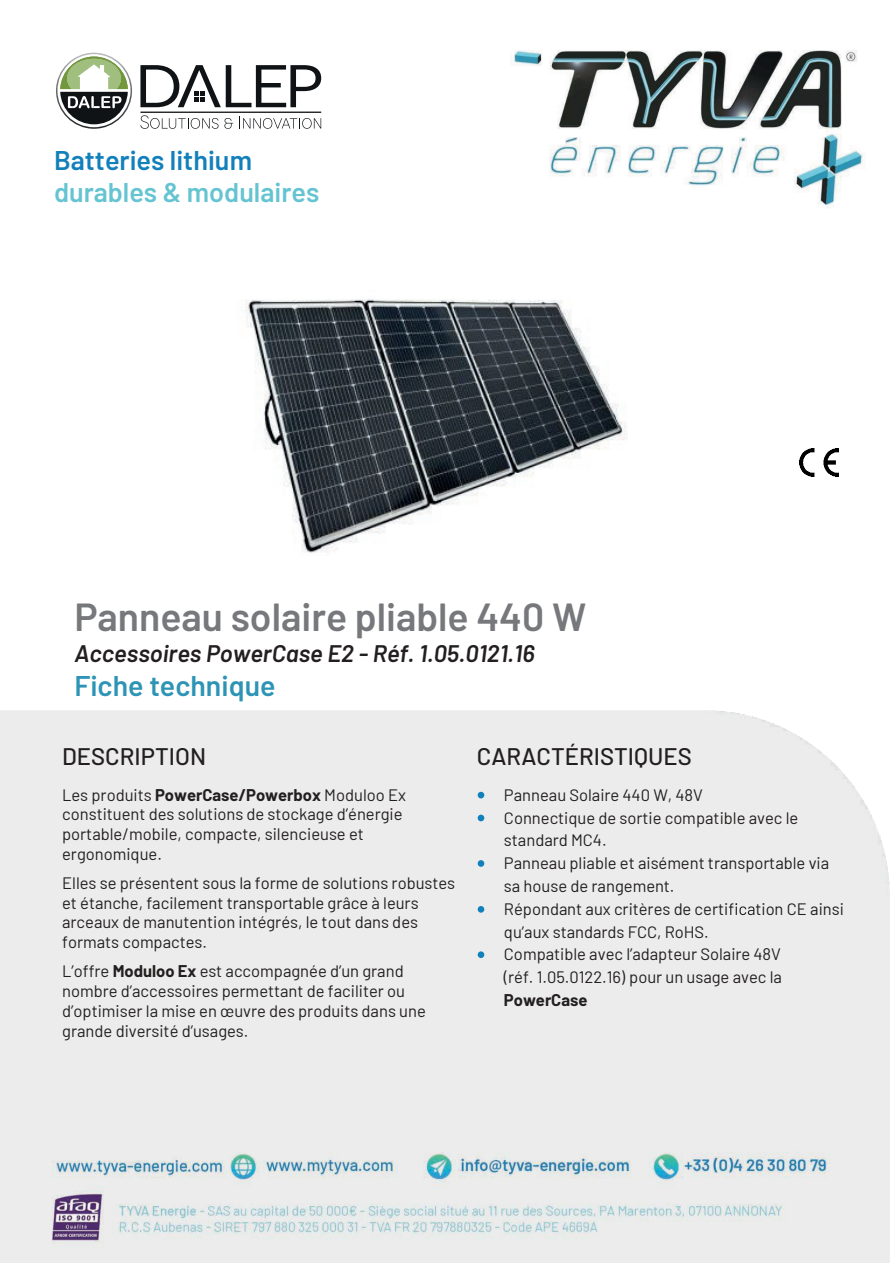
<style>
.page{position:relative;width:893px;height:1263px;background:#fff}
.page>*{position:absolute;margin:0;border:0;box-sizing:border-box;transform-origin:0 0}
.t1{font:600 39px "Barlow";color:#76787b}
.t2{font:600 28.5px "Barlow";color:#2d94b5}
.t3{font:600 27px "Barlow";color:#65c4d2}
.t4{font:600 27px "Barlow";color:#1280bb}
.t5{font:italic 600 24px "Barlow";color:#231f20}
.t6{font:500 24px "Barlow";color:#231f20}
.t7{font:16.5px/19.8px "Barlow";color:#231f20}
.t8{font:700 16.5px "Barlow";color:#231f20}
.s1{font-weight:700}
</style>
<div class="page">
<div style="left:0;top:710px;width:890px;height:552px;background:#ebeceb"></div>
<svg style="left:729px;top:903px;width:25px;height:12px"></svg>
<img style="left:800px;top:448px;width:39px;height:28px">
<img style="left:245px;top:299px;width:383px;height:254px">
<svg style="left:56px;top:53px;width:76px;height:76px"></svg>
<svg style="left:60px;top:57px;width:68px;height:67px"></svg>
<svg style="left:140px;top:115px;width:93px;height:14px"></svg>
<svg style="left:239px;top:116px;width:82px;height:13px"></svg>
<hr style="left:140px;top:112px;width:181px;height:1px;background:#101315">
<svg style="left:140px;top:65px;width:181px;height:42px"></svg>
<img style="left:511px;top:50px;width:354px;height:158px">
<svg style="left:478px;top:792px;width:6px;height:6px"></svg>
<svg style="left:478px;top:815px;width:6px;height:6px"></svg>
<div style="left:478px;top:860px;width:6px;height:7px;background:#1280bb;border-radius:50%"></div>
<div style="left:478px;top:906px;width:6px;height:7px;background:#1280bb;border-radius:50%"></div>
<div style="left:478px;top:951px;width:6px;height:7px;background:#1280bb;border-radius:50%"></div>
<h3 class="t4" style="left:54px;top:140px;width:200px">Batteries lithium</h3>
<h3 class="t3" style="left:54px;top:172px;width:267px">durables &amp; modulaires</h3>
<h1 class="t1" style="left:74px;top:588px;width:514px">Panneau solaire pliable 440 W</h1>
<h3 class="t5" style="left:74px;top:636px;width:462px">Accessoires PowerCase E2 - Réf. 1.05.0121.16</h3>
<h2 class="t2" style="left:74px;top:664px;width:203px">Fiche technique</h2>
<h3 class="t6" style="left:62px;top:739px;width:146px">DESCRIPTION</h3>
<p class="t7" style="left:62px;top:783px;width:345px">Les produits <span class="s1">PowerCase/Powerbox</span> Moduloo Ex constituent des solutions de stockage d’énergie portable/mobile, compacte, silencieuse et ergonomique.</p>
<p class="t7" style="left:62px;top:872px;width:395px">Elles se présentent sous la forme de solutions robustes et étanche, facilement transportable grâce à leurs arceaux de manutention intégrés, le tout dans des formats compactes.</p>
<p class="t7" style="left:62px;top:960px;width:365px">L’offre <span class="s1">Moduloo Ex</span> est accompagnée d’un grand nombre d’accessoires permettant de faciliter ou d’optimiser la mise en œuvre des produits dans une grande diversité d’usages.</p>
<h3 class="t6" style="left:477px;top:739px;width:216px">CARACTÉRISTIQUES</h3>
<p class="t7" style="left:504px;top:782px;width:327px;line-height:22.8px">Panneau Solaire 440 W, 48V<br>Connectique de sortie compatible avec le standard MC4.<br>Panneau pliable et aisément transportable via sa house de rangement.<br>Répondant aux critères de certi</p>
<p class="t7" style="left:756px;top:898px;width:90px">tion CE ainsi</p>
<p class="t7" style="left:504px;top:919px;width:280px;line-height:22.8px">qu’aux standards FCC, RoHS.<br>Compatible avec l’adapteur Solaire 48V (réf. 1.05.0122.16) pour un usage avec la</p>
<p class="t8" style="left:504px;top:988px;width:85px">PowerCase</p>
</div>
